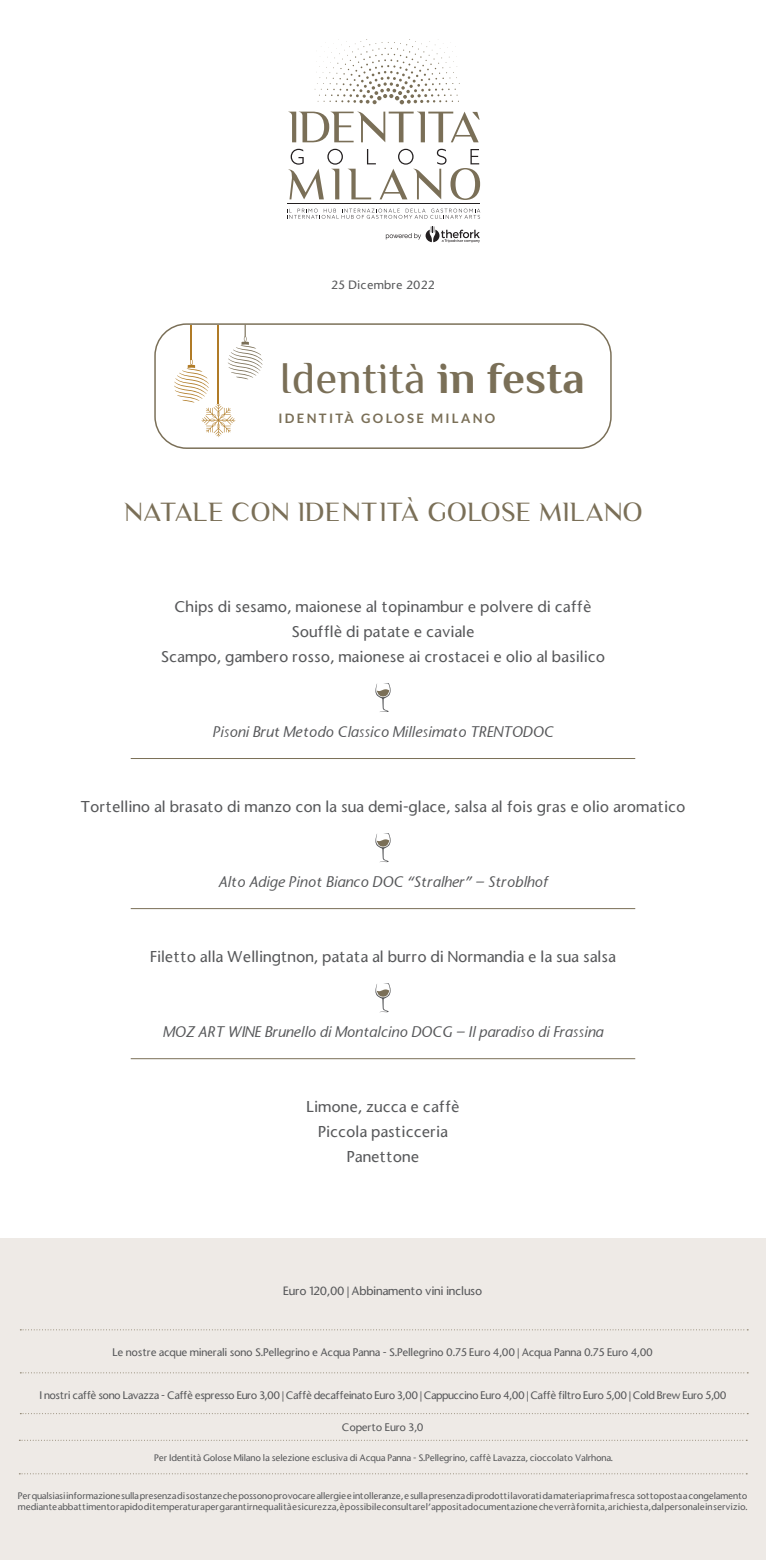
<style>
.page{position:relative;width:766px;height:1560px;background:#fff}
.page>*{position:absolute;margin:0;border:0;box-sizing:border-box;transform-origin:0 0}
.t1{font:44.85px "Philosopher";letter-spacing:.005em;color:#7a6f57}
.t2{font:25px "Luxia Display";letter-spacing:.01em;color:#7a6f57}
.t3{font:500 15px/25px "Stone Sans";color:#57585a;text-align:center}
.t4{font:italic 500 15px "Stone Sans";color:#57585a}
.t5{font:700 13.05px "Lato";letter-spacing:.18em;color:#7a6f57}
.t6{font:500 11.5px "Stone Sans";letter-spacing:-.02em;color:#57585a}
.t7{font:500 11.5px "Stone Sans";letter-spacing:.02em;color:#57585a}
.t8{font:500 10.5px "Stone Sans";letter-spacing:-.04em;color:#57585a}
.t9{font:500 10.5px "Stone Sans";letter-spacing:-.02em;color:#57585a}
.t10{font:500 9px/10.8px "Stone Sans";letter-spacing:-.02em;color:#57585a}
.s1{font-weight:700}
</style>
<div class="page">
<svg style="left:314px;top:39px;width:145px;height:65px"></svg>
<hr style="left:287px;top:204px;width:193px;height:1px;background:#231f20">
<svg style="left:287px;top:209px;width:193px;height:10px"></svg>
<svg style="left:288px;top:112px;width:192px;height:88px"></svg>
<svg style="left:386px;top:226px;width:93px;height:17px"></svg>
<div style="left:0;top:1237px;width:765px;height:322px;background:#eeeae6"></div>
<svg style="left:20px;top:1372px;width:728px;height:1px"></svg>
<svg style="left:20px;top:1329px;width:728px;height:1px"></svg>
<svg style="left:19px;top:1439px;width:728px;height:1px"></svg>
<svg style="left:375px;top:683px;width:15px;height:29px"></svg>
<hr style="left:131px;top:758px;width:504px;height:1px;background:#7a6f57">
<svg style="left:375px;top:833px;width:15px;height:29px"></svg>
<hr style="left:131px;top:908px;width:504px;height:1px;background:#7a6f57">
<svg style="left:375px;top:983px;width:15px;height:29px"></svg>
<hr style="left:131px;top:1058px;width:504px;height:1px;background:#7a6f57">
<div style="left:154px;top:323px;width:457px;height:126px;border:1px solid #7a6f57;border-radius:32px"></div>
<svg style="left:174px;top:324px;width:88px;height:113px"></svg>
<hr style="left:218px;top:324px;width:1px;height:79px;background:#b07b26">
<p class="t7" style="left:331px;top:277px;width:105px">25 Dicembre 2022</p>
<h1 class="t1" style="left:279px;top:349px;width:307px">Identità <span class="s1">in festa</span></h1>
<h3 class="t5" style="left:278px;top:410px;width:218px">IDENTITÀ GOLOSE MILANO</h3>
<h2 class="t2" style="left:123px;top:497px;width:520px">NATALE CON IDENTITÀ GOLOSE MILANO</h2>
<h3 class="t3" style="left:161px;top:594px;width:446px">Chips di sesamo, maionese al topinambur e polvere di caffè<br>Soufflè di patate e caviale<br>Scampo, gambero rosso, maionese ai crostacei e olio al basilico</h3>
<h3 class="t4" style="left:212px;top:722px;width:342px">Pisoni Brut Metodo Classico Millesimato TRENTODOC</h3>
<h3 class="t3" style="left:80px;top:794px;width:606px">Tortellino al brasato di manzo con la sua demi-glace, salsa al fois gras e olio aromatico</h3>
<h3 class="t4" style="left:218px;top:872px;width:331px">Alto Adige Pinot Bianco DOC “Stralher” – Stroblhof</h3>
<h3 class="t3" style="left:150px;top:944px;width:467px">Filetto alla Wellingtnon, patata al burro di Normandia e la sua salsa</h3>
<h3 class="t4" style="left:163px;top:1022px;width:442px">MOZ ART WINE Brunello di Montalcino DOCG – Il paradiso di Frassina</h3>
<h3 class="t3" style="left:306px;top:1094px;width:154px">Limone, zucca e caffè<br>Piccola pasticceria<br>Panettone</h3>
<p class="t6" style="left:283px;top:1283px;width:200px">Euro 120,00 | Abbinamento vini incluso</p>
<p class="t9" style="left:112px;top:1344px;width:542px">Le nostre acque minerali sono S.Pellegrino e Acqua Panna - S.Pellegrino 0.75 Euro 4,00 | Acqua Panna 0.75 Euro 4,00</p>
<p class="t8" style="left:39px;top:1387px;width:688px">I nostri caffè sono Lavazza - Caffè espresso Euro 3,00 | Caffè decaffeinato Euro 3,00 | Cappuccino Euro 4,00 | Caffè filtro Euro 5,00 | Cold Brew Euro 5,00</p>
<p class="t9" style="left:342px;top:1420px;width:83px">Coperto Euro 3,0</p>
<p class="t10" style="left:154px;top:1452px;width:460px">Per Identità Golose Milano la selezione esclusiva di Acqua Panna - S.Pellegrino, caffè Lavazza, cioccolato Valrhona.</p>
<p class="t10" style="left:18px;top:1489px;width:731px">Per qualsiasi informazione sulla presenza di sostanze che possono provocare allergie e intolleranze, e sulla presenza di prodotti lavorati da materia prima fresca sottoposta a congelamento mediante abbattimento rapido di temperatura per garantirne qualità e sicurezza, è possibile consultare l’apposita documentazione che verrà fornita, a richiesta, dal personale in servizio.</p>
</div>
